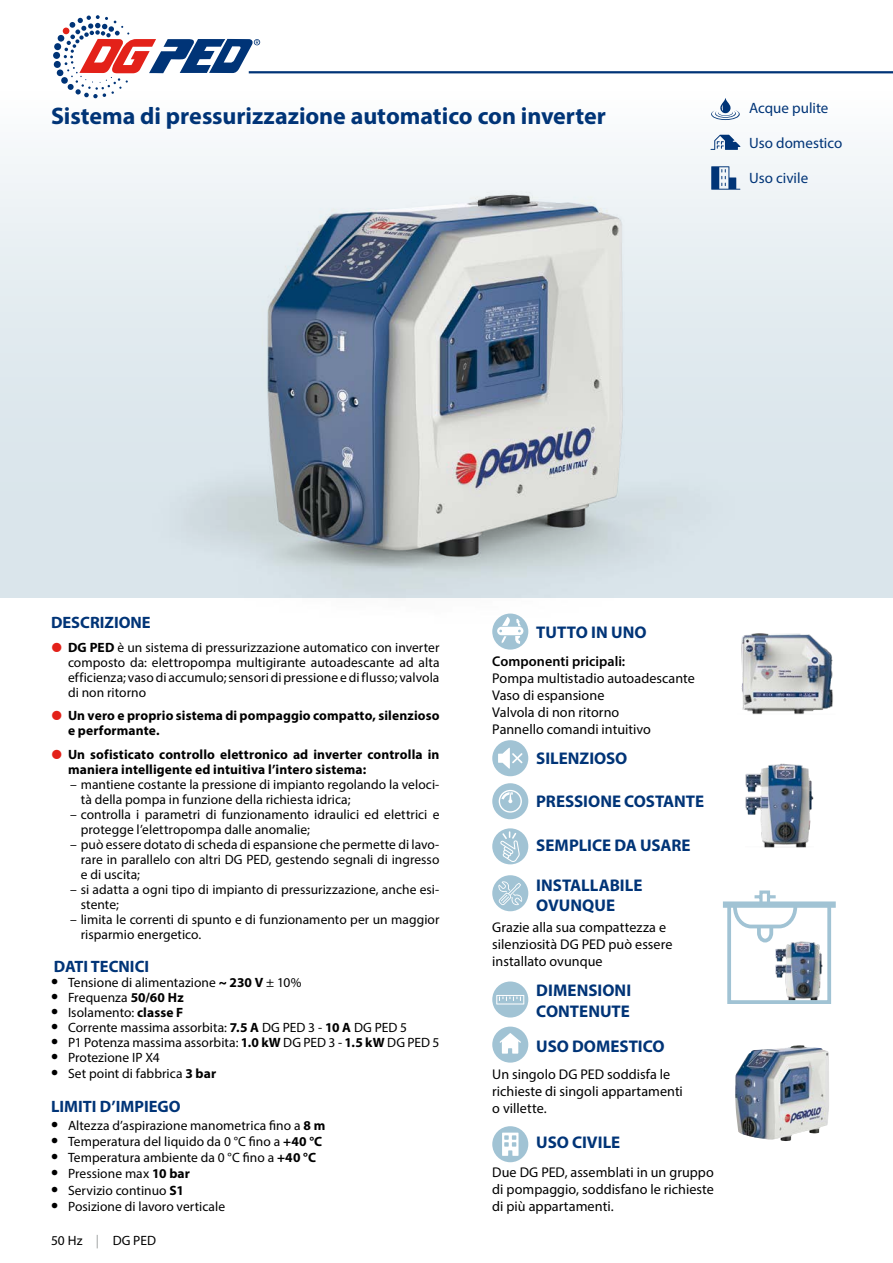
<style>
.page{position:relative;width:893px;height:1263px;background:#fff}
.page>*{position:absolute;margin:0;border:0;box-sizing:border-box;transform-origin:0 0}
.t1{font:700 24px "Myriad Pro";letter-spacing:-.005em;color:#003477}
.t2{font:700 16.95px/20.4px "Myriad Pro";color:#003477}
.t3{font:700 16.5px "Myriad Pro";color:#003477}
.t4{font:15px "Myriad Pro";color:#003477}
.t5{font:14.25px "Myriad Pro";letter-spacing:.005em;color:#000}
.t6{font:14.1px/17px "Myriad Pro";color:#000}
.t7{font:600 14.1px "Myriad Pro";letter-spacing:.005em;color:#000}
.t8{font:13.5px/15px "Myriad Pro";letter-spacing:.005em;color:#000}
.t9{font:700 13.5px/15px "Myriad Pro";letter-spacing:.01em;color:#000}
.s1{font-weight:700}
.s2{font-weight:700;font-size:21px}
.s3{color:#9c9e9f}
.s4{font-size:14.1px}
</style>
<div class="page">
<div style="left:0;top:81px;width:893px;height:516px;background:linear-gradient(to bottom,#f7fafb,#d3e0e7)"></div>
<hr style="left:249px;top:71px;width:644px;height:2px;background:#003477">
<svg style="left:53px;top:15px;width:207px;height:83px"></svg>
<img style="left:89px;top:186px;width:698px;height:457px">
<img style="left:268px;top:196px;width:355px;height:360px">
<img style="left:745px;top:763px;width:68px;height:84px">
<img style="left:735px;top:1045px;width:94px;height:96px">
<img style="left:738px;top:631px;width:95px;height:84px">
<div style="left:723px;top:901px;width:113px;height:7px;background:#a1c3d4"></div>
<svg style="left:725px;top:890px;width:108px;height:114px"></svg>
<div style="left:492px;top:740px;width:36px;height:36px;background:#a1c3d4;border-radius:50%"></div>
<svg style="left:498px;top:748px;width:24px;height:21px"></svg>
<div style="left:492px;top:783px;width:36px;height:36px;background:#a1c3d4;border-radius:50%"></div>
<svg style="left:499px;top:790px;width:23px;height:23px"></svg>
<div style="left:492px;top:875px;width:36px;height:36px;background:#a1c3d4;border-radius:50%"></div>
<svg style="left:498px;top:881px;width:24px;height:24px"></svg>
<div style="left:492px;top:613px;width:36px;height:37px;background:#a1c3d4;border-radius:50%"></div>
<svg style="left:497px;top:617px;width:26px;height:27px"></svg>
<div style="left:492px;top:828px;width:36px;height:36px;background:#a1c3d4;border-radius:50%"></div>
<svg style="left:500px;top:831px;width:20px;height:31px"></svg>
<div style="left:492px;top:981px;width:36px;height:36px;background:#a1c3d4;border-radius:50%"></div>
<svg style="left:496px;top:995px;width:28px;height:9px"></svg>
<div style="left:492px;top:1026px;width:36px;height:36px;background:#a1c3d4;border-radius:50%"></div>
<svg style="left:500px;top:1033px;width:21px;height:21px"></svg>
<div style="left:492px;top:1126px;width:36px;height:36px;background:#a1c3d4;border-radius:50%"></div>
<svg style="left:502px;top:1132px;width:16px;height:24px"></svg>
<svg style="left:711px;top:98px;width:29px;height:22px"></svg>
<svg style="left:710px;top:135px;width:30px;height:15px"></svg>
<svg style="left:711px;top:166px;width:29px;height:24px"></svg>
<h1 class="t1" style="left:51px;top:100px;width:556px">Sistema di pressurizzazione automatico con inverter</h1>
<p class="t4" style="left:749px;top:99px;width:81px">Acque pulite</p>
<p class="t4" style="left:749px;top:134px;width:94px">Uso domestico</p>
<p class="t4" style="left:749px;top:169px;width:60px">Uso civile</p>
<p class="t3" style="left:51px;top:612px;width:101px">DESCRIZIONE</p>
<p class="t8" style="left:68px;top:639px;width:373px;text-align:justify"><span class="s1">DG PED</span> è un sistema di pressurizzazione automatico con inverter composto da: elettropompa multigirante autoadescante ad alta efficienza; vaso di accumulo; sensori di pressione e di flusso; valvola di non ritorno</p>
<p class="t9" style="left:68px;top:708px;width:373px">Un vero e proprio sistema di pompaggio compatto, silenzioso e performante.</p>
<p class="t9" style="left:68px;top:746px;width:373px">Un sofisticato controllo elettronico ad inverter controlla in maniera intelligente ed intuitiva l’intero sistema:</p>
<p class="t8" style="left:81px;top:776px;width:360px;text-indent:-11px">– mantiene costante la pressione di impianto regolando la veloci&shy;tà della pompa in funzione della richiesta idrica;</p>
<p class="t8" style="left:81px;top:806px;width:360px;text-indent:-11px">– controlla i parametri di funzionamento idraulici ed elettrici e protegge l’elettropompa dalle anomalie;</p>
<p class="t8" style="left:81px;top:836px;width:360px;text-align:justify;text-indent:-11px">– può essere dotato di scheda di espansione che permette di lavo&shy;rare in parallelo con altri DG PED, gestendo segnali di ingresso e di uscita;</p>
<p class="t8" style="left:81px;top:881px;width:360px;text-indent:-11px">– si adatta a ogni tipo di impianto di pressurizzazione, anche esi&shy;stente;</p>
<p class="t8" style="left:81px;top:911px;width:360px;text-indent:-11px">– limita le correnti di spunto e di funzionamento per un maggior risparmio energetico.</p>
<p class="t3" style="left:54px;top:955px;width:97px">DATI TECNICI</p>
<p class="t8" style="left:51px;top:974px;width:252px"><span class="s2">•</span> Tensione di alimentazione <span class="s1">~ 230 V</span> ± 10%</p>
<p class="t8" style="left:51px;top:989px;width:134px"><span class="s2">•</span> Frequenza <span class="s1">50/60 Hz</span></p>
<p class="t8" style="left:51px;top:1004px;width:134px"><span class="s2">•</span> Isolamento: <span class="s1">classe F</span></p>
<p class="t8" style="left:51px;top:1019px;width:358px"><span class="s2">•</span> Corrente massima assorbita: <span class="s1">7.5 A</span> DG PED 3 - <span class="s1">10 A</span> DG PED 5</p>
<p class="t8" style="left:51px;top:1034px;width:390px"><span class="s2">•</span> P1 Potenza massima assorbita: <span class="s1">1.0 kW</span> DG PED 3 - <span class="s1">1.5 kW</span> DG PED 5</p>
<p class="t8" style="left:51px;top:1049px;width:110px"><span class="s2">•</span> Protezione IP X4</p>
<p class="t8" style="left:51px;top:1066px;width:167px"><span class="s2">•</span> Set point di fabbrica <span class="s1">3 bar</span></p>
<p class="t3" style="left:51px;top:1095px;width:131px">LIMITI D’IMPIEGO</p>
<p class="t8" style="left:51px;top:1117px;width:276px"><span class="s2">•</span> Altezza d’aspirazione manometrica fino a <span class="s1">8 m</span></p>
<p class="t8" style="left:51px;top:1134px;width:273px"><span class="s2">•</span> Temperatura del liquido da 0 °C fino a <span class="s1">+40 °C</span></p>
<p class="t8" style="left:51px;top:1150px;width:267px"><span class="s2">•</span> Temperatura ambiente da 0 °C fino a <span class="s1">+40 °C</span></p>
<p class="t8" style="left:51px;top:1166px;width:140px"><span class="s2">•</span> Pressione max <span class="s1">10 bar</span></p>
<p class="t8" style="left:51px;top:1182px;width:134px"><span class="s2">•</span> Servizio continuo <span class="s1">S1</span></p>
<p class="t8" style="left:51px;top:1198px;width:176px"><span class="s2">•</span> Posizione di lavoro verticale</p>
<p class="t8" style="left:51px;top:1233px;width:107px">50 Hz <span class="s3">|</span> DG PED</p>
<p class="t8" style="left:51px;top:1233px;width:22px">498</p>
<p class="t2" style="left:536px;top:621px;width:112px">TUTTO IN UNO</p>
<p class="t7" style="left:492px;top:652px;width:135px">Componenti pricipali:</p>
<p class="t6" style="left:492px;top:670px;width:204px">Pompa multistadio autoadescante<br>Vaso di espansione<br>Valvola di non ritorno<br>Pannello comandi intuitivo</p>
<p class="t2" style="left:536px;top:748px;width:93px">SILENZIOSO</p>
<p class="t2" style="left:536px;top:790px;width:169px">PRESSIONE COSTANTE</p>
<p class="t2" style="left:536px;top:835px;width:156px">SEMPLICE DA USARE</p>
<p class="t2" style="left:536px;top:874px;width:108px">INSTALLABILE<br>OVUNQUE</p>
<p class="t6" style="left:492px;top:918px;width:182px">Grazie alla sua compattezza e silenziosità DG PED può essere installato ovunque</p>
<p class="t2" style="left:536px;top:980px;width:96px">DIMENSIONI<br>CONTENUTE</p>
<p class="t2" style="left:536px;top:1035px;width:130px">USO DOMESTICO</p>
<p class="t6" style="left:492px;top:1066px;width:192px">Un singolo DG PED soddisfa le richieste di singoli appartamenti o villette.</p>
<p class="t2" style="left:536px;top:1131px;width:85px">USO CIVILE</p>
<p class="t6" style="left:492px;top:1164px;width:223px">Due DG PED, assemblati in un gruppo di pompaggio, soddisfano le richieste</p>
<p class="t5" style="left:492px;top:1198px;width:123px"><span class="s4">di più</span> appartamenti.</p>
</div>
